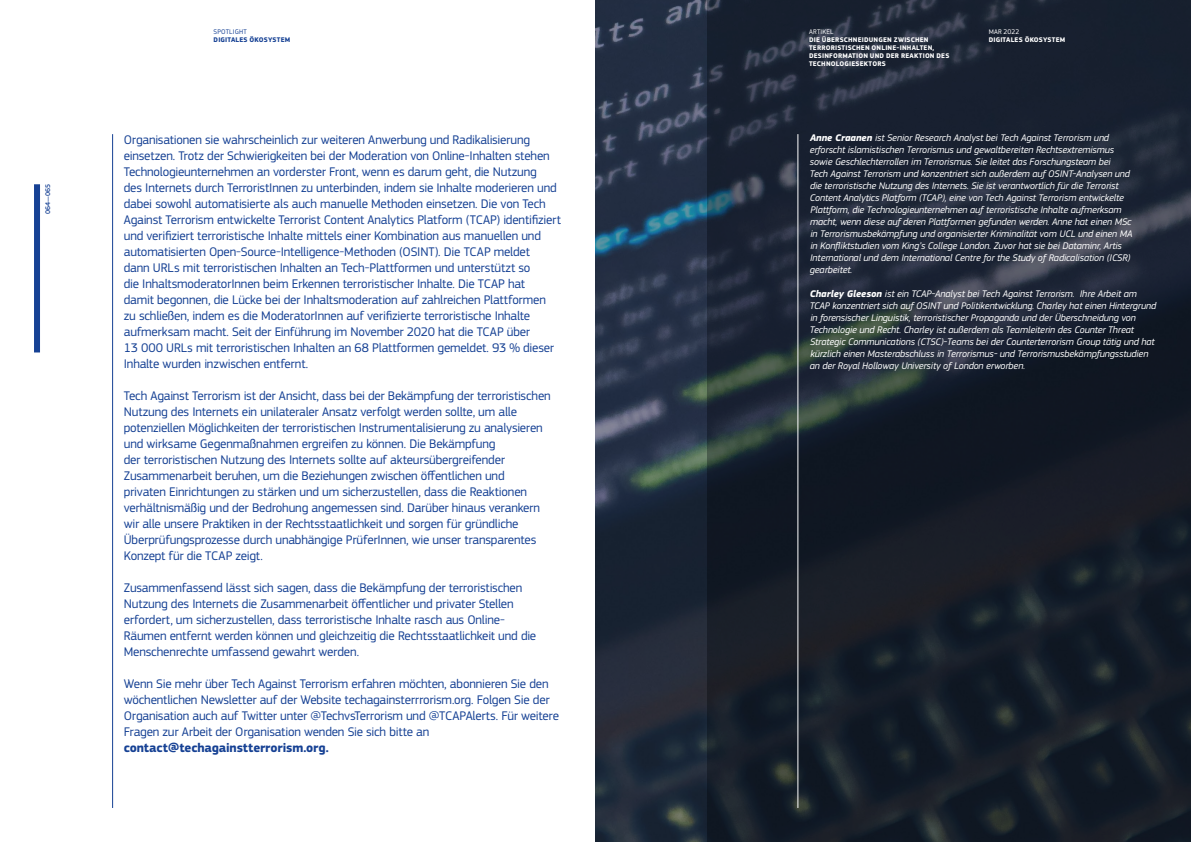
<style>
.page{position:relative;width:1191px;height:842px;background:#fff}
.page>*{position:absolute;margin:0;border:0;box-sizing:border-box;transform-origin:0 0}
.t1{font:13px/16px "EC Square Sans Pro";letter-spacing:-.015em;color:#164194}
.t2{font:700 13px "EC Square Sans Pro";letter-spacing:-.01em;color:#164194}
.t3{font:italic 10px/12px "EC Square Sans Pro";letter-spacing:-.01em;color:#fff}
.t4{font:700 7px/8px "EC Square Sans Pro";letter-spacing:.025em;color:#fff}
.t5{font:700 7px "EC Square Sans Pro";letter-spacing:.025em;color:#164194}
.t6{font:7px "EC Square Sans Pro";letter-spacing:.025em;color:#fff}
.t7{font:7px "EC Square Sans Pro";letter-spacing:.02em;color:#164194}
.t8{font:500 7px "EC Square Sans Pro";letter-spacing:-.005em;color:#164194}
.s1{font-weight:700}
</style>
<div class="page">
<img style="left:595px;top:0;width:113px;height:842px">
<svg style="left:708px;top:0;width:483px;height:842px;background:#1a222e"></svg>
<hr style="left:797px;top:134px;width:1px;height:674px;background:#fff">
<div style="left:34px;top:184px;width:6px;height:168px;background:#164194"></div>
<hr style="left:112px;top:134px;width:1px;height:674px;background:#164194">
<p class="t8" style="left:44px;top:214px;width:31px;rotate:-90deg">064—065</p>
<p class="t7" style="left:214px;top:27px;width:35px">SPOTLIGHT</p>
<p class="t5" style="left:214px;top:35px;width:78px">DIGITALES ÖKOSYSTEM</p>
<p class="t1" style="left:124px;top:132px;width:438px">Organisationen sie wahrscheinlich zur weiteren Anwerbung und Radikalisierung einsetzen. Trotz der Schwierigkeiten bei der Moderation von Online-Inhalten stehen Technologieunternehmen an vorderster Front, wenn es darum geht, die Nutzung<br>des Internets durch TerroristInnen zu unterbinden, indem sie Inhalte moderieren und dabei sowohl automatisierte als auch manuelle Methoden einsetzen. Die von Tech Against Terrorism entwickelte Terrorist Content Analytics Platform (TCAP) identifiziert und verifiziert terroristische Inhalte mittels einer Kombination aus manuellen und automatisierten Open-Source-Intelligence-Methoden (OSINT). Die TCAP meldet<br>dann URLs mit terroristischen Inhalten an Tech-Plattformen und unterstützt so<br>die InhaltsmoderatorInnen beim Erkennen terroristischer Inhalte. Die TCAP hat<br>damit begonnen, die Lücke bei der Inhaltsmoderation auf zahlreichen Plattformen zu schließen, indem es die ModeratorInnen auf verifizierte terroristische Inhalte aufmerksam macht. Seit der Einführung im November 2020 hat die TCAP über<br>13 000 URLs mit terroristischen Inhalten an 68 Plattformen gemeldet. 93 % dieser Inhalte wurden inzwischen entfernt.</p>
<p class="t1" style="left:124px;top:388px;width:428px">Tech Against Terrorism ist der Ansicht, dass bei der Bekämpfung der terroristischen Nutzung des Internets ein unilateraler Ansatz verfolgt werden sollte, um alle potenziellen Möglichkeiten der terroristischen Instrumentalisierung zu analysieren und wirksame Gegenmaßnahmen ergreifen zu können. Die Bekämpfung<br>der terroristischen Nutzung des Internets sollte auf akteursübergreifender Zusammenarbeit beruhen, um die Beziehungen zwischen öffentlichen und<br>privaten Einrichtungen zu stärken und um sicherzustellen, dass die Reaktionen verhältnismäßig und der Bedrohung angemessen sind. Darüber hinaus verankern wir alle unsere Praktiken in der Rechtsstaatlichkeit und sorgen für gründliche Überprüfungsprozesse durch unabhängige PrüferInnen, wie unser transparentes Konzept für die TCAP zeigt.</p>
<p class="t1" style="left:124px;top:580px;width:414px">Zusammenfassend lässt sich sagen, dass die Bekämpfung der terroristischen Nutzung des Internets die Zusammenarbeit öffentlicher und privater Stellen erfordert, um sicherzustellen, dass terroristische Inhalte rasch aus Online-Räumen entfernt werden können und gleichzeitig die Rechtsstaatlichkeit und die Menschenrechte umfassend gewahrt werden.</p>
<p class="t1" style="left:124px;top:676px;width:437px">Wenn Sie mehr über Tech Against Terrorism erfahren möchten, abonnieren Sie den wöchentlichen Newsletter auf der Website techagainsterrrorism.org. Folgen Sie der Organisation auch auf Twitter unter @TechvsTerrorism und @TCAPAlerts. Für weitere Fragen zur Arbeit der Organisation wenden Sie sich bitte an</p>
<p class="t2" style="left:124px;top:740px;width:206px">contact@techagainstterrorism.org.</p>
<p class="t6" style="left:809px;top:27px;width:26px">ARTIKEL</p>
<p class="t4" style="left:809px;top:36px;width:142px">DIE ÜBERSCHNEIDUNGEN ZWISCHEN<br>TERRORISTISCHEN ONLINE-INHALTEN,<br>DESINFORMATION UND DER REAKTION DES<br>TECHNOLOGIESEKTORS</p>
<p class="t6" style="left:988px;top:27px;width:32px">MAR 2022</p>
<p class="t4" style="left:988px;top:36px;width:78px">DIGITALES ÖKOSYSTEM</p>
<p class="t3" style="left:809px;top:132px;width:324px"><span class="s1">Anne Craanen</span> ist Senior Research Analyst bei Tech Against Terrorism und erforscht islamistischen Terrorismus und gewaltbereiten Rechtsextremismus sowie Geschlechterrollen im Terrorismus. Sie leitet das Forschungsteam bei<br>Tech Against Terrorism und konzentriert sich außerdem auf OSINT-Analysen und die terroristische Nutzung des Internets. Sie ist verantwortlich für die Terrorist Content Analytics Platform (TCAP), eine von Tech Against Terrorism entwickelte Plattform, die Technologieunternehmen auf terroristische Inhalte aufmerksam macht, wenn diese auf deren Plattformen gefunden werden. Anne hat einen MSc in Terrorismusbekämpfung und organisierter Kriminalität vom UCL und einen MA in Konfliktstudien vom King’s College London. Zuvor hat sie bei Dataminr, Artis International und dem International Centre for the Study of Radicalisation (ICSR) gearbeitet.</p>
<p class="t3" style="left:809px;top:288px;width:348px"><span class="s1">Charley Gleeson</span> ist ein TCAP-Analyst bei Tech Against Terrorism. Ihre Arbeit am TCAP konzentriert sich auf OSINT und Politikentwicklung. Charley hat einen Hintergrund in forensischer Linguistik, terroristischer Propaganda und der Überschneidung von Technologie und Recht. Charley ist außerdem als Teamleiterin des Counter Threat Strategic Communications (CTSC)-Teams bei der Counterterrorism Group tätig und hat kürzlich einen Masterabschluss in Terrorismus- und Terrorismusbekämpfungsstudien an der Royal Holloway University of London erworben.</p>
</div>
